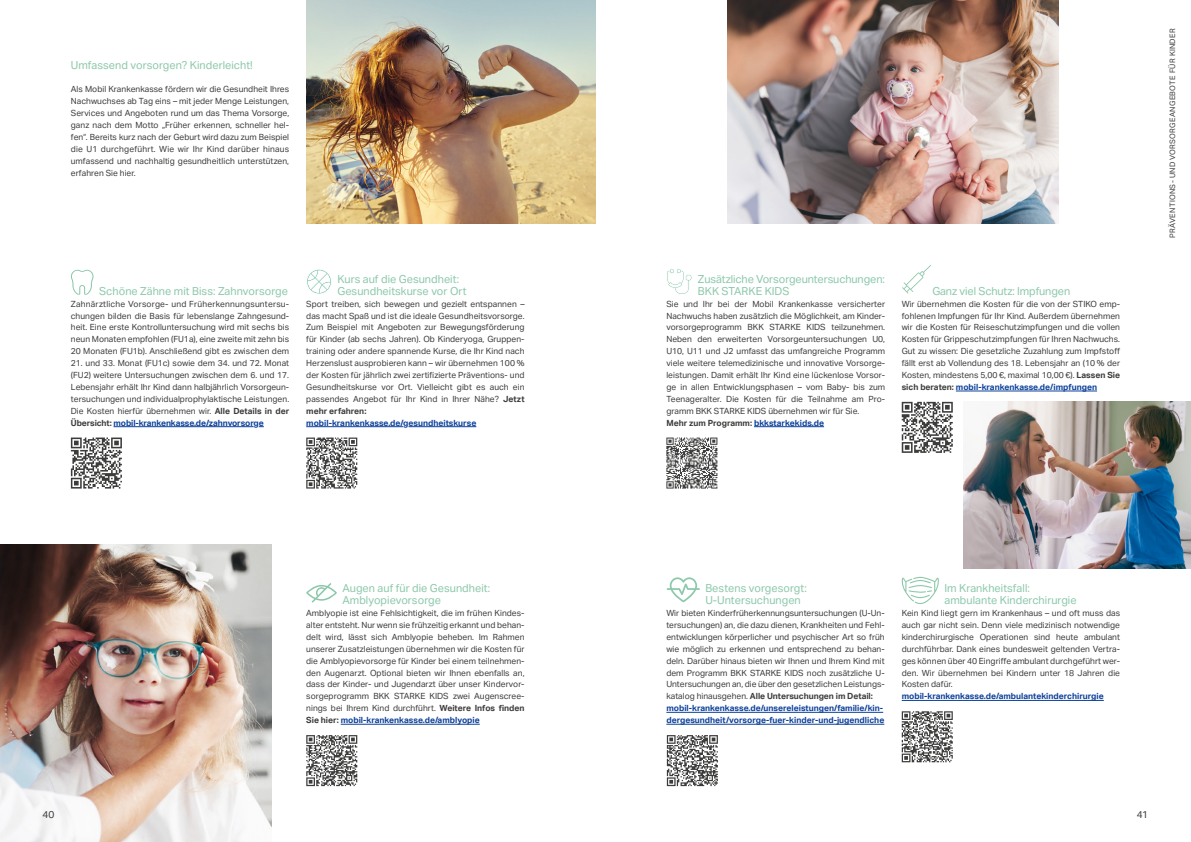
<style>
.page{position:relative;width:1191px;height:842px;background:#fff}
.page>*{position:absolute;margin:0;border:0;box-sizing:border-box;transform-origin:0 0}
.t1{font:11px/11.9px "Aktiv Grotesk";color:#8cc8aa}
.t2{font:10px "Aktiv Grotesk";color:#3c3c3b}
.t3{font:8.5px/11.9px "Aktiv Grotesk";color:#3c3c3b;text-align:justify}
.t4{font:700 8.5px "Aktiv Grotesk";color:#0c409a}
.t5{font:7.5px "Aktiv Grotesk";letter-spacing:.04em;color:#3c3c3b}
.s1{font-weight:700}
.s2{font-weight:700;color:#0c409a}
</style>
<div class="page">
<hr style="left:754px;top:426px;width:70px;height:1px;background:#0c409a">
<svg style="left:306px;top:583px;width:31px;height:20px"></svg>
<hr style="left:341px;top:724px;width:139px;height:1px;background:#0c409a">
<hr style="left:956px;top:391px;width:141px;height:1px;background:#0c409a">
<hr style="left:901px;top:700px;width:202px;height:1px;background:#0c409a">
<svg style="left:71px;top:269px;width:23px;height:26px"></svg>
<hr style="left:114px;top:426px;width:140px;height:1px;background:#0c409a">
<svg style="left:307px;top:269px;width:24px;height:25px"></svg>
<hr style="left:306px;top:426px;width:97px;height:1px;background:#0c409a">
<hr style="left:408px;top:426px;width:68px;height:1px;background:#0c409a">
<svg style="left:71px;top:437px;width:51px;height:52px"></svg>
<svg style="left:901px;top:577px;width:38px;height:27px"></svg>
<hr style="left:666px;top:712px;width:217px;height:1px;background:#0c409a">
<hr style="left:666px;top:724px;width:218px;height:1px;background:#0c409a">
<svg style="left:667px;top:577px;width:32px;height:25px"></svg>
<svg style="left:667px;top:735px;width:51px;height:51px"></svg>
<svg style="left:306px;top:437px;width:51px;height:52px"></svg>
<svg style="left:666px;top:437px;width:51px;height:52px"></svg>
<svg style="left:306px;top:735px;width:51px;height:51px"></svg>
<svg style="left:901px;top:711px;width:51px;height:51px"></svg>
<svg style="left:901px;top:402px;width:51px;height:51px"></svg>
<img style="left:0;top:545px;width:271px;height:297px">
<img style="left:306px;top:0;width:289px;height:223px">
<img style="left:728px;top:0;width:330px;height:223px">
<img style="left:963px;top:402px;width:228px;height:166px">
<svg style="left:667px;top:269px;width:25px;height:25px"></svg>
<svg style="left:902px;top:265px;width:29px;height:29px"></svg>
<p class="t1" style="left:71px;top:59px;width:183px">Umfassend vorsorgen? Kinderleicht!</p>
<p class="t3" style="left:71px;top:84px;width:220px">Als Mobil Krankenkasse fördern wir die Gesundheit Ihres Nachwuchses ab Tag eins – mit jeder Menge Leistungen, Services und Angeboten rund um das Thema Vorsorge, ganz nach dem Motto „Früher erkennen, schneller hel&shy;fen“. Bereits kurz nach der Geburt wird dazu zum Beispiel die U1 durchgeführt. Wie wir Ihr Kind darüber hinaus umfassend und nachhaltig gesundheitlich unterstützen, erfahren Sie hier.</p>
<p class="t1" style="left:99px;top:285px;width:190px">Schöne Zähne mit Biss: Zahnvorsorge</p>
<p class="t3" style="left:71px;top:298px;width:220px">Zahnärztliche Vorsorge- und Früherkennungsuntersu&shy;chungen bilden die Basis für lebenslange Zahngesund&shy;heit. Eine erste Kontrolluntersuchung wird mit sechs bis neun Monaten empfohlen (FU1a), eine zweite mit zehn bis 20 Monaten (FU1b). Anschließend gibt es zwischen dem</p>
<p class="t3" style="left:71px;top:357px;width:220px">21. und 33. Monat (FU1c) sowie dem 34. und 72. Monat (FU2) weitere Untersuchungen zwischen dem 6. und 17.<br>Lebensjahr erhält Ihr Kind dann halbjährlich Vorsorgeun&shy;tersuchungen und individualprophylaktische Leistungen.<br>Die Kosten hierfür übernehmen wir. <span class="s1">Alle Details in der Übersicht:</span> <span class="s2">mobil-krankenkasse.de/zahnvorsorge</span></p>
<p class="t1" style="left:337px;top:273px;width:130px">Kurs auf die Gesundheit:<br>Gesundheitskurse vor Ort</p>
<p class="t3" style="left:306px;top:298px;width:220px">Sport treiben, sich bewegen und gezielt entspannen – das macht Spaß und ist die ideale Gesundheitsvorsorge.<br>Zum Beispiel mit Angeboten zur Bewegungsförderung für Kinder (ab sechs Jahren). Ob Kinderyoga, Gruppen&shy;training oder andere spannende Kurse, die Ihr Kind nach Herzenslust ausprobieren kann – wir übernehmen 100 % der Kosten für jährlich zwei zertifizierte Präventions- und Gesundheitskurse vor Ort. Vielleicht gibt es auch ein passendes Angebot für Ihr Kind in Ihrer Nähe? <span class="s1">Jetzt mehr erfahren:</span></p>
<p class="t4" style="left:306px;top:417px;width:172px">mobil-krankenkasse.de/gesundheitskurse</p>
<p class="t1" style="left:698px;top:273px;width:189px">Zusätzliche Vorsorgeuntersuchungen:<br>BKK STARKE KIDS</p>
<p class="t3" style="left:666px;top:298px;width:220px;text-align:left">Sie und Ihr bei der Mobil Krankenkasse versicherter Nachwuchs haben zusätzlich die Möglichkeit, am Kinder&shy;vorsorgeprogramm BKK STARKE KIDS teilzunehmen.<br>Neben den erweiterten Vorsorgeuntersuchungen U0, U10, U11 und J2 umfasst das umfangreiche Programm viele weitere telemedizinische und innovative Vorsorge&shy;leistungen. Damit erhält Ihr Kind eine lückenlose Vorsor&shy;ge in allen Entwicklungsphasen – vom Baby- bis zum Teenageralter. Die Kosten für die Teilnahme am Pro&shy;gramm BKK STARKE KIDS übernehmen wir für Sie.<br><span class="s1">Mehr zum Programm:</span> <span class="s2">bkkstarkekids.de</span></p>
<p class="t1" style="left:932px;top:285px;width:139px">Ganz viel Schutz: Impfungen</p>
<p class="t3" style="left:901px;top:298px;width:220px">Wir übernehmen die Kosten für die von der STIKO emp&shy;fohlenen Impfungen für Ihr Kind. Außerdem übernehmen wir die Kosten für Reiseschutzimpfungen und die vollen Kosten für Grippeschutzimpfungen für Ihren Nachwuchs.<br>Gut zu wissen: Die gesetzliche Zuzahlung zum Impfstoff fällt erst ab Vollendung des 18. Lebensjahr an (10 % der Kosten, mindestens 5,00 €, maximal 10,00 €). <span class="s1">Lassen Sie sich beraten:</span> <span class="s2">mobil-krankenkasse.de/impfungen</span></p>
<p class="t5" style="left:1168px;top:238px;width:211px;rotate:-90deg">PRÄVENTIONS- UND VORSORGEANGEBOTE FÜR KINDER</p>
<p class="t1" style="left:342px;top:582px;width:149px">Augen auf für die Gesundheit:<br>Amblyopievorsorge</p>
<p class="t3" style="left:306px;top:607px;width:220px">Amblyopie ist eine Fehlsichtigkeit, die im frühen Kindes&shy;alter entsteht. Nur wenn sie frühzeitig erkannt und behan&shy;delt wird, lässt sich Amblyopie beheben. Im Rahmen unserer Zusatzleistungen übernehmen wir die Kosten für die Amblyopievorsorge für Kinder bei einem teilnehmen&shy;den Augenarzt. Optional bieten wir Ihnen ebenfalls an, dass der Kinder- und Jugendarzt über unser Kindervor&shy;sorgeprogramm BKK STARKE KIDS zwei Augenscree&shy;nings bei Ihrem Kind durchführt. <span class="s1">Weitere Infos finden Sie hier:</span> <span class="s2">mobil-krankenkasse.de/amblyopie</span></p>
<p class="t1" style="left:705px;top:582px;width:103px">Bestens vorgesorgt:<br>U-Untersuchungen</p>
<p class="t3" style="left:666px;top:607px;width:220px;text-align:left">Wir bieten Kinderfrüherkennungsuntersuchungen (U-Un&shy;tersuchungen) an, die dazu dienen, Krankheiten und Fehl&shy;entwicklungen körperlicher und psychischer Art so früh wie möglich zu erkennen und entsprechend zu behan&shy;deln. Darüber hinaus bieten wir Ihnen und Ihrem Kind mit dem Programm BKK STARKE KIDS noch zusätzliche U-Untersuchungen an, die über den gesetzlichen Leistungs&shy;katalog hinausgehen. <span class="s1">Alle Untersuchungen im Detail: </span><span class="s2">mobil-krankenkasse.de/unsereleistungen/familie/kin&shy;dergesundheit/vorsorge-fuer-kinder-und-jugendliche</span></p>
<p class="t1" style="left:944px;top:582px;width:134px">Im Krankheitsfall: ambulante Kinderchirurgie</p>
<p class="t3" style="left:901px;top:607px;width:220px">Kein Kind liegt gern im Krankenhaus – und oft muss das auch gar nicht sein. Denn viele medizinisch notwendige kinderchirurgische Operationen sind heute ambulant durchführbar. Dank eines bundesweit geltenden Vertra&shy;ges können über 40 Eingriffe ambulant durchgeführt wer&shy;den. Wir übernehmen bei Kindern unter 18 Jahren die Kosten dafür.</p>
<p class="t4" style="left:901px;top:691px;width:203px">mobil-krankenkasse.de/ambulantekinderchirurgie</p>
<p class="t2" style="left:43px;top:809px;width:14px">40</p>
<p class="t2" style="left:1136px;top:809px;width:13px">41</p>
</div>
